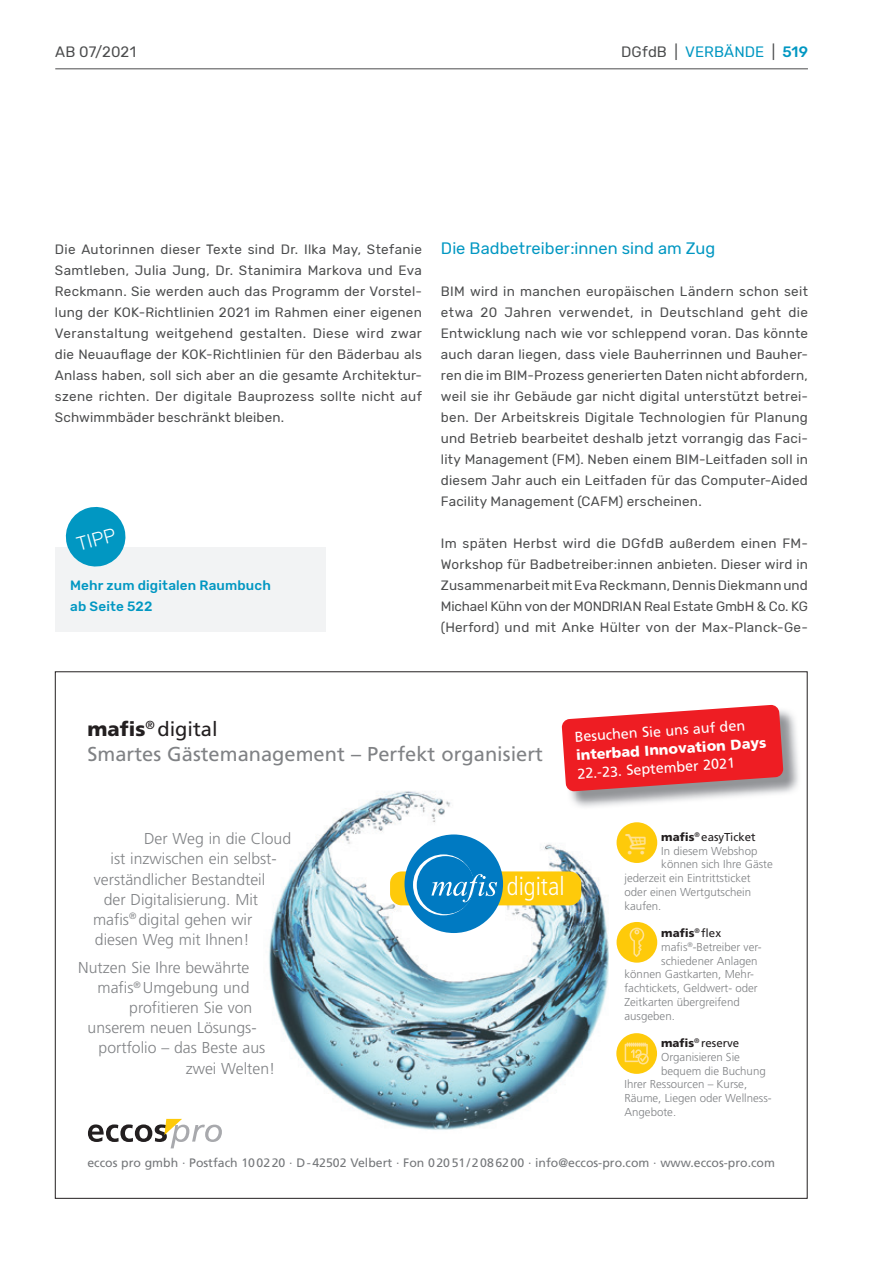
<style>
.page{position:relative;width:893px;height:1263px;background:#fff}
.page>*{position:absolute;margin:0;border:0;box-sizing:border-box;transform-origin:0 0}
.t1{font:29.7px "Modern Pictograms";color:#ffe293}
.t2{font:300 condensed 25.5px "Frutiger";color:#fff}
.t3{font:20.1px/25.8px "Frutiger";color:#808285}
.t4{font:300 19.5px "Rubik";color:#fff}
.t5{font:16.5px "Rubik";color:#0197c2}
.t6{font:300 15.75px "Frutiger";color:#808285}
.t7{font:15px "Rubik";letter-spacing:.01em;color:#0197c2}
.t8{font:15px "Rubik";letter-spacing:.01em;color:#4b4c4d}
.t9{font:14.4px "Frutiger";color:#fff}
.t10{font:900 14.4px "Frutiger";color:#fff}
.t11{font:13.5px/21px "Rubik";letter-spacing:.015em;color:#4b4c4d;text-align:justify}
.t12{font:500 13.5px/21px "Rubik";letter-spacing:.01em;color:#0197c2}
.t13{font:12.3px "Frutiger";color:#76787b}
.t14{font:300 11.55px "Frutiger";color:#808285}
.t15{font:11.55px "Frutiger";color:#231f20}
.t16{font:900 11.55px "Frutiger";color:#231f20}
.s1{color:#4b4c4d}
.s2{font-weight:500}
.s3{font-weight:900;color:#231f20}
.s4{color:#231f20}
.s5{font-weight:900}
.s6{font-weight:400}
</style>
<div class="page">
<hr style="left:55px;top:68px;width:753px;height:1px;background:#4b4c4d">
<svg style="left:88px;top:1119px;width:134px;height:29px"></svg>
<img style="left:269px;top:791px;width:355px;height:339px">
<img style="left:564px;top:710px;width:235px;height:99px">
<svg style="left:562px;top:705px;width:221px;height:86px;background:#e83c41"></svg>
<div style="left:617px;top:822px;width:40px;height:41px;background:#feca0a;border-radius:50%"></div>
<div style="left:617px;top:922px;width:40px;height:41px;background:#feca0a;border-radius:50%"></div>
<svg style="left:630px;top:927px;width:14px;height:30px"></svg>
<div style="left:616px;top:1033px;width:41px;height:41px;background:#feca0a;border-radius:50%"></div>
<svg style="left:625px;top:1042px;width:24px;height:22px"></svg>
<div style="left:390px;top:871px;width:191px;height:34px;background:#feca0a;border-radius:12px"></div>
<div style="left:404px;top:834px;width:99px;height:99px;background:#007ac2;border-radius:50%"></div>
<svg style="left:413px;top:854px;width:61px;height:61px"></svg>
<div style="left:417px;top:856px;width:57px;height:58px;background:#007ac2;border-radius:50%"></div>
<svg style="left:431px;top:874px;width:66px;height:28px"></svg>
<div style="left:55px;top:547px;width:271px;height:84px;background:#f2f3f4"></div>
<svg style="left:65px;top:506px;width:61px;height:61px"></svg>
<p class="t8" style="left:55px;top:43px;width:82px">AB 07/2021</p>
<p class="t7" style="left:621px;top:43px;width:188px"><span class="s1">DGfdB |</span> VERBÄNDE <span class="s1">|</span> <span class="s2">519</span></p>
<p class="t11" style="left:55px;top:239px;width:369px">Die Autorinnen dieser Texte sind Dr. Ilka May, Stefanie Samtleben, Julia Jung, Dr. Stanimira Markova und Eva Reckmann. Sie werden auch das Programm der Vorstel&shy;lung der KOK-Richtlinien 2021 im Rahmen einer eigenen Veranstaltung weitgehend gestalten. Diese wird zwar die Neuauflage der KOK-Richtlinien für den Bäderbau als Anlass haben, soll sich aber an die gesamte Architektur&shy;szene richten. Der digitale Bauprozess sollte nicht auf Schwimmbäder beschränkt bleiben.</p>
<p class="t5" style="left:441px;top:238px;width:276px">Die Badbetreiber:innen sind am Zug</p>
<p class="t11" style="left:441px;top:281px;width:368px">BIM wird in manchen europäischen Ländern schon seit etwa 20 Jahren verwendet, in Deutschland geht die Entwicklung nach wie vor schleppend voran. Das könnte auch daran liegen, dass viele Bauherrinnen und Bauher&shy;ren die im BIM-Prozess generierten Daten nicht abfordern, weil sie ihr Gebäude gar nicht digital unterstützt betrei&shy;ben. Der Arbeitskreis Digitale Technologien für Planung und Betrieb bearbeitet deshalb jetzt vorrangig das Faci&shy;lity Management (FM). Neben einem BIM-Leitfaden soll in diesem Jahr auch ein Leitfaden für das Computer-Aided Facility Management (CAFM) erscheinen.</p>
<p class="t11" style="left:441px;top:533px;width:368px">Im späten Herbst wird die DGfdB außerdem einen FM-Workshop für Badbetreiber:innen anbieten. Dieser wird in Zusammenarbeit mit Eva Reckmann, Dennis Diekmann und Michael Kühn von der MONDRIAN Real Estate GmbH &amp; Co. KG (Herford) und mit Anke Hülter von der Max-Planck-Ge-</p>
<h3 class="t4" style="left:74px;top:534px;width:42px;rotate:-15deg">TIPP</h3>
<p class="t12" style="left:70px;top:575px;width:202px">Mehr zum digitalen Raumbuch ab Seite 522</p>
<h3 class="t3" style="left:87px;top:715px;width:457px"><span class="s3">mafis</span><sup>®</sup> <span class="s4">digital<br></span>Smartes Gästemanagement – Perfekt organisiert</h3>
<p class="t9" style="left:574px;top:729px;width:172px;rotate:-4deg">Besuchen Sie uns auf den</p>
<p class="t10" style="left:575px;top:747px;width:192px;rotate:-4deg">interbad Innovation Days</p>
<p class="t9" style="left:577px;top:765px;width:159px;rotate:-4deg">22.-23. September 2021</p>
<p class="t6" style="left:144px;top:830px;width:149px">Der Weg in die Cloud</p>
<p class="t6" style="left:111px;top:850px;width:168px">ist inzwischen ein selbst-</p>
<p class="t6" style="left:94px;top:870px;width:173px">verständlicher Bestandteil</p>
<p class="t6" style="left:104px;top:890px;width:156px">der Digitalisierung. Mit</p>
<p class="t6" style="left:93px;top:910px;width:161px">mafis<sup>®</sup> digital gehen wir</p>
<p class="t6" style="left:95px;top:930px;width:156px">diesen Weg mit Ihnen!</p>
<p class="t6" style="left:78px;top:959px;width:173px">Nutzen Sie Ihre bewährte</p>
<p class="t6" style="left:98px;top:979px;width:153px">mafis<sup>®</sup> Umgebung und</p>
<p class="t6" style="left:129px;top:999px;width:125px">profitieren Sie von</p>
<p class="t6" style="left:88px;top:1019px;width:171px">unserem neuen Lösungs-</p>
<p class="t6" style="left:99px;top:1039px;width:168px">portfolio – das Beste aus</p>
<p class="t6" style="left:186px;top:1059px;width:91px">zwei Welten!</p>
<h2 class="t2" style="left:507px;top:872px;width:59px">digital</h2>
<p class="t15" style="left:661px;top:830px;width:96px"><span class="s5">mafis</span><sup>®</sup> easyTicket</p>
<p class="t14" style="left:661px;top:844px;width:98px">In diesem Webshop</p>
<p class="t14" style="left:661px;top:858px;width:113px">können sich Ihre Gäste</p>
<p class="t14" style="left:624px;top:872px;width:128px">jederzeit ein Eintrittsticket</p>
<p class="t14" style="left:624px;top:885px;width:128px">oder einen Wertgutschein</p>
<p class="t14" style="left:624px;top:899px;width:39px">kaufen.</p>
<p class="t16" style="left:661px;top:926px;width:61px">mafis<sup>®</sup> <span class="s6">flex</span></p>
<p class="t14" style="left:661px;top:940px;width:102px">mafis<sup>®</sup>-Betreiber ver-</p>
<p class="t14" style="left:661px;top:954px;width:98px">schiedener Anlagen</p>
<p class="t14" style="left:624px;top:968px;width:131px">können Gastkarten, Mehr-</p>
<p class="t14" style="left:624px;top:982px;width:135px">fachtickets, Geldwert- oder</p>
<p class="t14" style="left:624px;top:995px;width:117px">Zeitkarten übergreifend</p>
<p class="t14" style="left:624px;top:1009px;width:52px">ausgeben.</p>
<p class="t15" style="left:661px;top:1036px;width:80px"><span class="s5">mafis</span><sup>®</sup> reserve</p>
<p class="t14" style="left:661px;top:1050px;width:80px">Organisieren Sie</p>
<p class="t14" style="left:661px;top:1064px;width:106px">bequem die Buchung</p>
<p class="t14" style="left:624px;top:1078px;width:124px">Ihrer Ressourcen – Kurse,</p>
<p class="t14" style="left:624px;top:1092px;width:149px">Räume, Liegen oder Wellness-</p>
<p class="t14" style="left:624px;top:1105px;width:53px">Angebote.</p>
<h1 class="t1" style="left:625px;top:830px;width:25px">i</h1>
<p class="t13" style="left:87px;top:1156px;width:689px">eccos pro gmbh · Postfach 10 02 20 · D - 42502 Velbert · Fon 0 20 51 / 2 08 62 00 · info@eccos-pro.com · www.eccos-pro.com</p>
</div>
